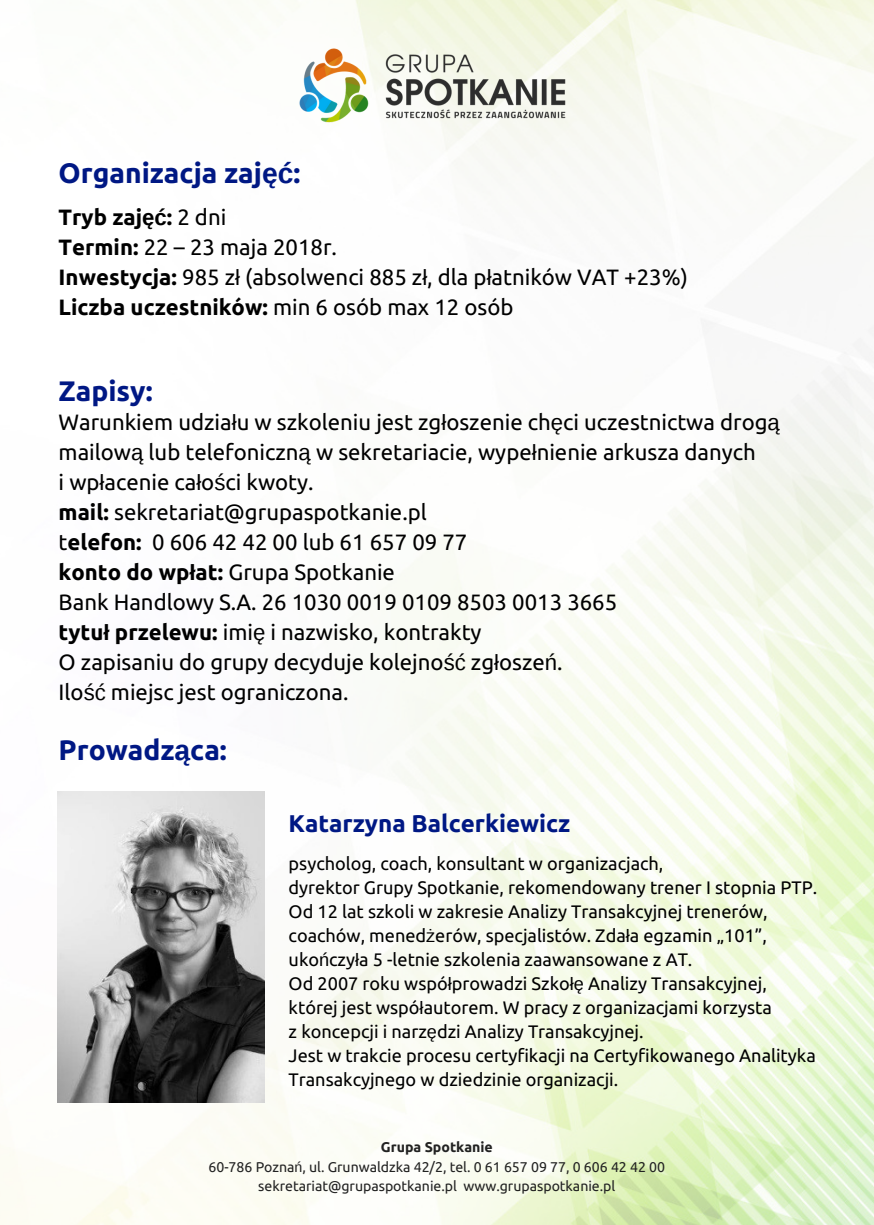
<style>
.page{position:relative;width:874px;height:1225px;background:#fff}
.page>*{position:absolute;margin:0;border:0;box-sizing:border-box;transform-origin:0 0}
.t1{font:700 28.2px "Ubuntu";color:#001884}
.t2{font:700 24.2px "Ubuntu";color:#001884}
.t3{font:22.2px/30px "Ubuntu";color:#000}
.t4{font:18.2px/24px "Ubuntu";color:#000}
.t5{font:14.2px/19.6px "Ubuntu";color:#222;text-align:center}
.s1{font-family:"Liberation Sans"}
.s2{font-weight:700}
.s3{font-family:"Liberation Sans";font-weight:700}
</style>
<div class="page">
<img style="left:0;top:0;width:873px;height:1225px">
<img style="left:269px;top:0;width:336px;height:179px">
<img style="left:57px;top:791px;width:207px;height:311px">
<p class="t1" style="left:59px;top:157px;width:243px">Organizacja zaj<span class="s1">ęć</span>:</p>
<p class="t3" style="left:59px;top:202px;width:630px"><span class="s2">Tryb zaj</span><span class="s3">ęć</span><span class="s2">:</span> 2 dni<br><span class="s2">Termin:</span> 22 – 23 maja 2018r.<br><span class="s2">Inwestycja:</span> 985 z<span class="s1">ł</span> (absolwenci 885 z<span class="s1">ł</span>, dla p<span class="s1">ł</span>atników VAT +23%)<br><span class="s2">Liczba uczestników:</span> min 6 osób max 12 osób</p>
<p class="t1" style="left:59px;top:375px;width:95px">Zapisy:</p>
<p class="t3" style="left:59px;top:406px;width:722px">Warunkiem udzia<span class="s1">ł</span>u w szkoleniu jest zg<span class="s1">ł</span>oszenie ch<span class="s1">ę</span>ci uczestnictwa drog<span class="s1">ą </span>mailow<span class="s1">ą</span> lub telefoniczn<span class="s1">ą</span> w sekretariacie, wype<span class="s1">ł</span>nienie arkusza danych<br>i wp<span class="s1">ł</span>acenie ca<span class="s1">ł</span>o<span class="s1">ś</span>ci kwoty.<br><span class="s2">mail:</span> sekretariat@grupaspotkanie.pl<br>t<span class="s2">elefon:</span> 0 606 42 42 00 lub 61 657 09 77<br><span class="s2">konto do wp</span><span class="s3">ł</span><span class="s2">at:</span> Grupa Spotkanie<br>Bank Handlowy S.A. 26 1030 0019 0109 8503 0013 3665<br><span class="s2">tytu</span><span class="s3">ł</span> <span class="s2">przelewu:</span> imi<span class="s1">ę</span> i nazwisko, kontrakty<br>O zapisaniu do grupy decyduje kolejno<span class="s1">ść</span> zg<span class="s1">ł</span>osze<span class="s1">ń</span>.<br>Ilo<span class="s1">ść</span> miejsc jest ograniczona.</p>
<p class="t1" style="left:59px;top:734px;width:170px">Prowadz<span class="s1">ą</span>ca:</p>
<p class="t2" style="left:288px;top:809px;width:283px">Katarzyna Balcerkiewicz</p>
<p class="t4" style="left:288px;top:851px;width:530px">psycholog, coach, konsultant w organizacjach,<br>dyrektor Grupy Spotkanie, rekomendowany trener I stopnia PTP.<br>Od 12 lat szkoli w zakresie Analizy Transakcyjnej trenerów, coachów, mened<span class="s1">ż</span>erów, specjalistów. Zda<span class="s1">ł</span>a egzamin „101”, uko<span class="s1">ń</span>czy<span class="s1">ł</span>a 5 -letnie szkolenia zaawansowane z AT.<br>Od 2007 roku wspó<span class="s1">ł</span>prowadzi Szko<span class="s1">łę</span> Analizy Transakcyjnej, której jest wspó<span class="s1">ł</span>autorem. W pracy z organizacjami korzysta<br>z koncepcji i narz<span class="s1">ę</span>dzi Analizy Transakcyjnej.<br>Jest w trakcie procesu certyfikacji na Certyfikowanego Analityka Transakcyjnego w dziedzinie organizacji.</p>
<p class="t5" style="left:208px;top:1137px;width:458px"><span class="s2">Grupa Spotkanie<br></span>60-786 Pozna<span class="s1">ń</span>, ul. Grunwaldzka 42/2, tel. 0 61 657 09 77, 0 606 42 42 00 sekretariat@grupaspotkanie.pl www.grupaspotkanie.pl</p>
</div>
